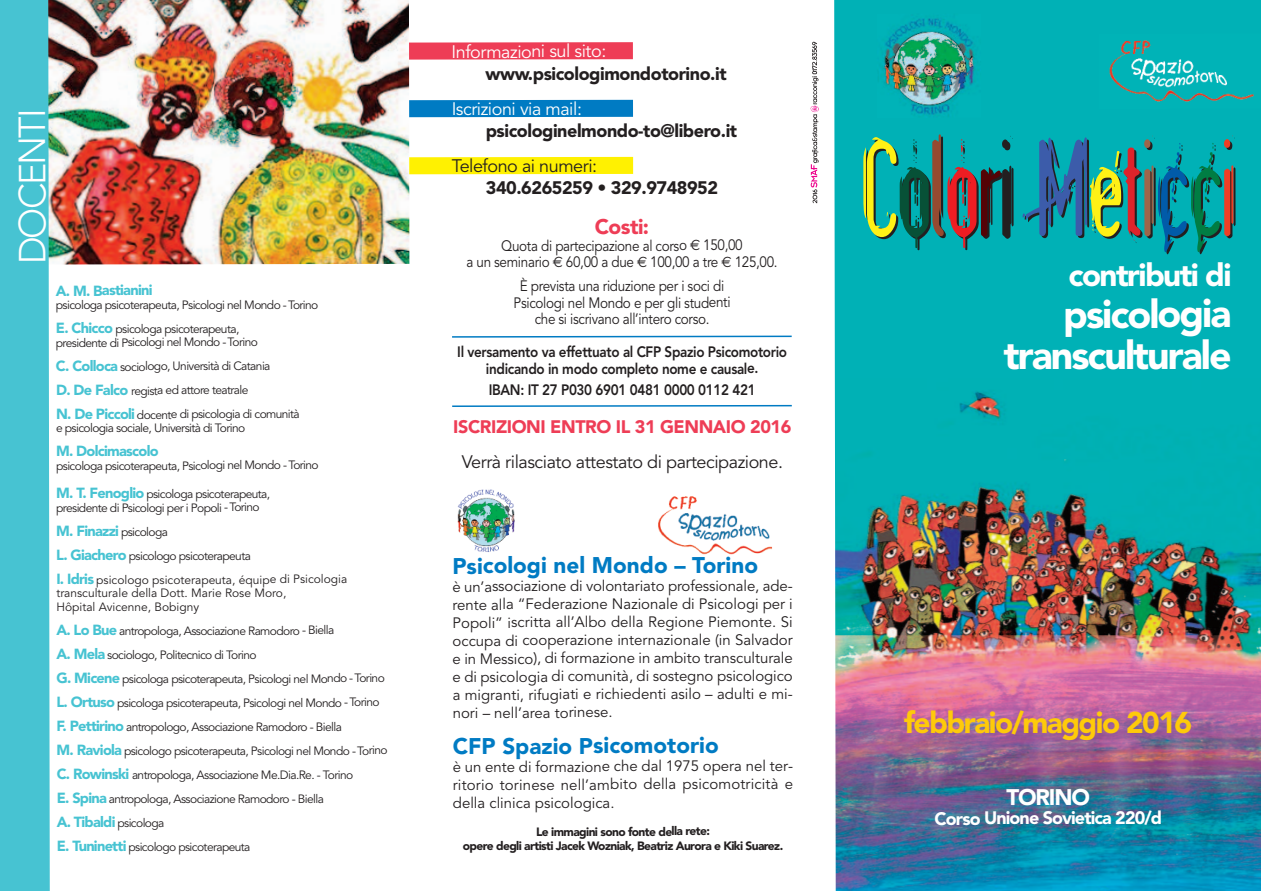
<style>
.page{position:relative;width:1261px;height:891px;background:#fff}
.page>*{position:absolute;margin:0;border:0;box-sizing:border-box;transform-origin:0 0}
.t1{font:900 39.3px/41.2px "Avenir";letter-spacing:-.05em;color:#fff;text-align:right}
.t2{font:300 37.35px "Avenir";letter-spacing:-.055em;color:#fff}
.t3{font:900 31.35px "Avenir";letter-spacing:-.05em;color:#fff}
.t4{font:900 29.85px "Avenir";letter-spacing:-.05em;color:#feca0a}
.t5{font:900 22.5px "Avenir";color:#007bc3}
.t6{font:900 22.35px "Avenir";letter-spacing:-.05em;color:#fff}
.t7{font:900 21px "Avenir";letter-spacing:-.025em;color:#ee3d56}
.t8{font:900 18px "Avenir";letter-spacing:-.03em;color:#231f20}
.t9{font:18px "Avenir";letter-spacing:-.03em;color:#231f20}
.t10{font:18px "Avenir";letter-spacing:-.025em;color:#fff}
.t11{font:900 18px "Avenir";letter-spacing:-.025em;color:#ee3d56}
.t12{font:900 17.85px "Avenir";letter-spacing:-.05em;color:#fff}
.t13{font:15px/18px "Avenir";letter-spacing:-.025em;color:#231f20;text-align:justify}
.t14{font:15px/16.5px "Avenir";letter-spacing:-.025em;color:#231f20;text-align:center;scale:.9 1}
.t15{font:800 15px/16.5px "Avenir";letter-spacing:-.025em;color:#231f20;text-align:center;scale:.9 1}
.t16{font:900 14.55px "Avenir";letter-spacing:-.05em;color:#47c3d2}
.t17{font:12px/24px "Avenir";letter-spacing:-.05em;color:#231f20}
.t18{font:12px/24px "Avenir";letter-spacing:-.005em;color:#231f20}
.t19{font:900 12px/14.4px "Avenir";letter-spacing:-.05em;color:#231f20;text-align:center}
.s1{font-weight:900;font-size:14.55px;color:#47c3d2}
.s2{font-weight:400;font-size:12px;color:#231f20}
.s3{font-family:"Euro Sans"}
</style>
<div class="page">
<img style="left:50px;top:0;width:359px;height:264px">
<img style="left:658px;top:496px;width:114px;height:59px">
<img style="left:834px;top:0;width:427px;height:890px">
<div style="left:0;top:0;width:50px;height:890px;background:#47c3d2"></div>
<div style="left:409px;top:42px;width:224px;height:18px;background:#ee3d56"></div>
<div style="left:409px;top:100px;width:224px;height:17px;background:#007bc3"></div>
<div style="left:409px;top:157px;width:224px;height:17px;background:#fff101"></div>
<img style="left:877px;top:14px;width:104px;height:104px">
<svg style="left:1022px;top:135px;width:213px;height:119px;background:#248e8f"></svg>
<svg style="left:863px;top:134px;width:150px;height:116px;background:#318778"></svg>
<svg style="left:452px;top:335px;width:340px;height:3px"></svg>
<svg style="left:452px;top:404px;width:340px;height:3px"></svg>
<img style="left:1099px;top:33px;width:162px;height:76px">
<img style="left:457px;top:489px;width:58px;height:63px">
<svg style="left:811px;top:42px;width:8px;height:161px"></svg>
<h2 class="t2" style="left:17px;top:264px;width:158px;rotate:-90deg">DOCENTI</h2>
<p class="t16" style="left:56px;top:284px;width:98px">A. M. Bastianini</p>
<p class="t17" style="left:56px;top:293px;width:264px">psicologa psicoterapeuta, Psicologi nel Mondo -Torino<br><span class="s1">E. Chicco</span> psicologa psicoterapeuta,</p>
<p class="t17" style="left:56px;top:331px;width:245px">presidente di Psicologi nel Mondo -Torino<br><span class="s1">C. Colloca</span> sociologo, Università di Catania<br><span class="s1">D. De Falco</span> regista ed attore teatrale<br><span class="s1">N. De Piccoli</span> docente di psicologia di comunità</p>
<p class="t17" style="left:56px;top:416px;width:191px">e psicologia sociale, Università di Torino</p>
<p class="t16" style="left:56px;top:445px;width:104px">M. Dolcimascolo</p>
<p class="t17" style="left:56px;top:454px;width:264px">psicologa psicoterapeuta, Psicologi nel Mondo -Torino</p>
<p class="t17" style="left:56px;top:488px;width:216px;line-height:13.6px"><span class="s1">M. T. Fenoglio</span> psicologa psicoterapeuta, presidente di Psicologi per i Popoli -Torino</p>
<p class="t16" style="left:56px;top:524px;width:113px">M. Finazzi <span class="s2">psicologa</span></p>
<p class="t18" style="left:56px;top:544px;width:293px"><span class="s1">L. Giachero</span> psicologo psicoterapeuta<br><span class="s1">I. Idris</span> psicologo psicoterapeuta, équipe di Psicologia</p>
<p class="t18" style="left:56px;top:587px;width:231px;line-height:13.5px">transculturale della Dott. Marie Rose Moro,<br>Hôpital Avicenne, Bobigny</p>
<p class="t17" style="left:56px;top:619px;width:333px"><span class="s1">A. Lo Bue</span> antropologa, Associazione Ramodoro - Biella<br><span class="s1">A. Mela</span> sociologo, Politecnico di Torino<br><span class="s1">G. Micene</span> psicologa psicoterapeuta, Psicologi nel Mondo -Torino <span class="s1">L. Ortuso</span> psicologa psicoterapeuta, Psicologi nel Mondo -Torino <span class="s1">F. Pettirino</span> antropologo, Associazione Ramodoro - Biella<br><span class="s1">M. Raviola</span> psicologo psicoterapeuta, Psicologi nel Mondo -Torino <span class="s1">C. Rowinski</span> antropologa, Associazione Me.Dia.Re. - Torino<br><span class="s1">E. Spina</span> antropologa, Associazione Ramodoro - Biella</p>
<p class="t16" style="left:57px;top:815px;width:109px">A. Tibaldi <span class="s2">psicologa</span></p>
<p class="t17" style="left:57px;top:835px;width:195px"><span class="s1">E. Tuninetti</span> psicologo psicoterapeuta</p>
<h3 class="t10" style="left:452px;top:44px;width:156px">Informazioni sul sito:</h3>
<h3 class="t8" style="left:486px;top:66px;width:242px">www.psicologimondotorino.it</h3>
<h3 class="t10" style="left:452px;top:101px;width:132px">Iscrizioni via mail:</h3>
<h3 class="t8" style="left:486px;top:123px;width:253px">psicologinelmondo-to@libero.it</h3>
<h3 class="t9" style="left:452px;top:158px;width:147px">Telefono ai numeri:</h3>
<h3 class="t8" style="left:486px;top:180px;width:234px">340.6265259 • 329.9748952</h3>
<h3 class="t7" style="left:595px;top:218px;width:56px">Costi:</h3>
<p class="t14" style="left:466px;top:238px;width:347px">Quota di partecipazione al corso <span class="s3">€</span> 150,00<br>a un seminario <span class="s3">€</span> 60,00 a due <span class="s3">€</span> 100,00 a tre <span class="s3">€</span> 125,00.</p>
<p class="t14" style="left:514px;top:279px;width:243px">È prevista una riduzione per i soci di<br>Psicologi nel Mondo e per gli studenti che si iscrivano all’intero corso.</p>
<p class="t15" style="left:457px;top:345px;width:368px">Il versamento va effettuato al CFP Spazio Psicomotorio indicando in modo completo nome e causale.</p>
<p class="t15" style="left:489px;top:382px;width:298px">IBAN: IT 27 P030 6901 0481 0000 0112 421</p>
<h3 class="t11" style="left:453px;top:419px;width:340px">ISCRIZIONI ENTRO IL 31 GENNAIO 2016</h3>
<h3 class="t9" style="left:462px;top:454px;width:323px">Verrà rilasciato attestato di partecipazione.</h3>
<h3 class="t5" style="left:452px;top:556px;width:307px">Psicologi nel Mondo – Torino</h3>
<p class="t13" style="left:452px;top:578px;width:342px">è un’associazione di volontariato professionale, ade&shy;rente alla “Federazione Nazionale di Psicologi per i Popoli” iscritta all’Albo della Regione Piemonte. Si occupa di cooperazione internazionale (in Salvador e in Messico), di formazione in ambito transculturale e di psicologia di comunità, di sostegno psicologico a migranti, rifugiati e richiedenti asilo – adulti e mi&shy;nori – nell’area torinese.</p>
<h3 class="t5" style="left:453px;top:736px;width:268px">CFP Spazio Psicomotorio</h3>
<p class="t13" style="left:453px;top:758px;width:342px">è un ente di formazione che dal 1975 opera nel ter&shy;ritorio torinese nell’ambito della psicomotricità e della clinica psicologica.</p>
<p class="t19" style="left:463px;top:824px;width:322px">Le immagini sono fonte della rete:<br>opere degli artisti Jacek Wozniak, Beatriz Aurora e Kiki Suarez.</p>
<h3 class="t3" style="left:1068px;top:262px;width:165px">contributi di</h3>
<h1 class="t1" style="left:1004px;top:296px;width:229px">psicologia transculturale</h1>
<h3 class="t4" style="left:904px;top:710px;width:290px">febbraio/maggio 2016</h3>
<h3 class="t6" style="left:1006px;top:788px;width:85px">TORINO</h3>
<h3 class="t12" style="left:934px;top:810px;width:229px">Corso Unione Sovietica 220/d</h3>
</div>
